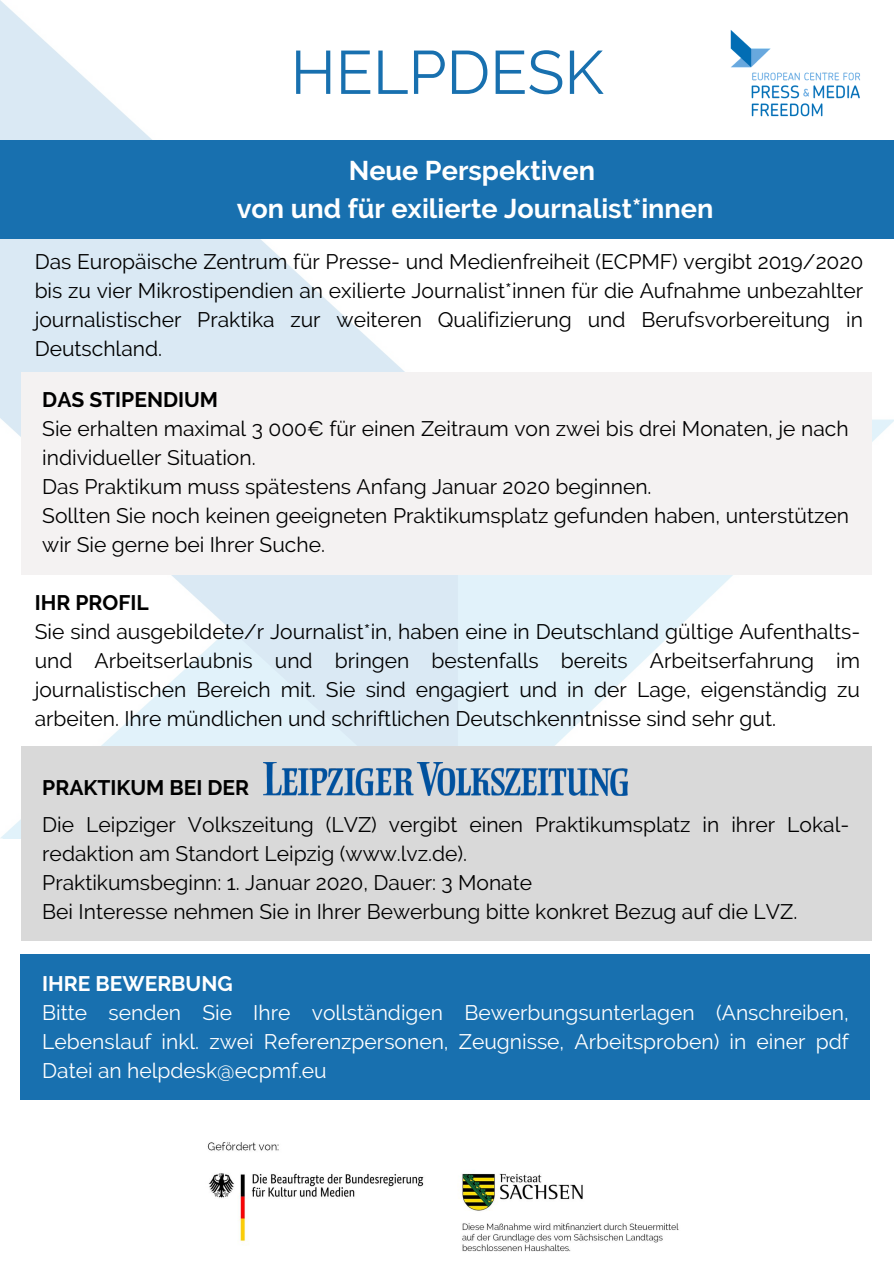
<style>
.page{position:relative;width:894px;height:1264px;background:#fff}
.page>*{position:absolute;margin:0;border:0;box-sizing:border-box;transform-origin:0 0}
.t1{font:61.05px "Raleway";color:#1870af}
.t2{font:700 27px/37.7px "Raleway";color:#fff;text-align:center}
.t3{font:21px/29.1px "Raleway";color:#000;text-align:justify}
.t4{font:21px/29.1px "Raleway";color:#fff;text-align:justify}
.t5{font:700 21px "Raleway";color:#000}
.t6{font:700 21px "Raleway";color:#fff}
</style>
<div class="page">
<img style="left:0;top:0;width:893px;height:838px">
<img style="left:720px;top:19px;width:150px;height:107px">
<div style="left:0;top:140px;width:893px;height:98px;background:#1870af"></div>
<div style="left:21px;top:372px;width:850px;height:202px;background:#f4f2f2"></div>
<div style="left:21px;top:746px;width:850px;height:195px;background:#d9d9d9"></div>
<img style="left:264px;top:763px;width:363px;height:32px">
<div style="left:21px;top:954px;width:849px;height:145px;background:#1870af"></div>
<img style="left:207px;top:1142px;width:472px;height:110px">
<h1 class="t1" style="left:290px;top:36px;width:314px">HELPDESK</h1>
<p class="t2" style="left:237px;top:152px;width:478px">Neue Perspektiven<br>von und für exilierte Journalist*innen</p>
<p class="t3" style="left:35px;top:247px;width:829px">Das Europäische Zentrum für Presse- und Medienfreiheit (ECPMF) vergibt 2019/2020 bis zu vier Mikrostipendien an exilierte Journalist*innen für die Aufnahme unbezahlter journalistischer Praktika zur weiteren Qualifizierung und Berufsvorbereitung in Deutschland.</p>
<p class="t5" style="left:42px;top:387px;width:177px">DAS STIPENDIUM</p>
<p class="t3" style="left:42px;top:414px;width:808px;text-align:left">Sie erhalten maximal 3 000€ für einen Zeitraum von zwei bis drei Monaten, je nach individueller Situation.<br>Das Praktikum muss spätestens Anfang Januar 2020 beginnen.<br>Sollten Sie noch keinen geeigneten Praktikumsplatz gefunden haben, unterstützen wir Sie gerne bei Ihrer Suche.</p>
<p class="t5" style="left:35px;top:590px;width:115px">IHR PROFIL</p>
<p class="t3" style="left:35px;top:617px;width:826px">Sie sind ausgebildete/r Journalist*in, haben eine in Deutschland gültige Aufenthalts&shy;und Arbeitserlaubnis und bringen bestenfalls bereits Arbeitserfahrung im journalistischen Bereich mit. Sie sind engagiert und in der Lage, eigenständig zu arbeiten. Ihre mündlichen und schriftlichen Deutschkenntnisse sind sehr gut.</p>
<p class="t5" style="left:42px;top:775px;width:208px">PRAKTIKUM BEI DER</p>
<p class="t3" style="left:42px;top:810px;width:808px;text-align:left">Die Leipziger Volkszeitung (LVZ) vergibt einen Praktikumsplatz in ihrer Lokal&shy;redaktion am Standort Leipzig (www.lvz.de).<br>Praktikumsbeginn: 1. Januar 2020, Dauer: 3 Monate<br>Bei Interesse nehmen Sie in Ihrer Bewerbung bitte konkret Bezug auf die LVZ.</p>
<p class="t6" style="left:42px;top:971px;width:192px">IHRE BEWERBUNG</p>
<p class="t4" style="left:42px;top:998px;width:807px">Bitte senden Sie Ihre vollständigen Bewerbungsunterlagen (Anschreiben, Lebenslauf inkl. zwei Referenzpersonen, Zeugnisse, Arbeitsproben) in einer pdf Datei an helpdesk@ecpmf.eu</p>
</div>
